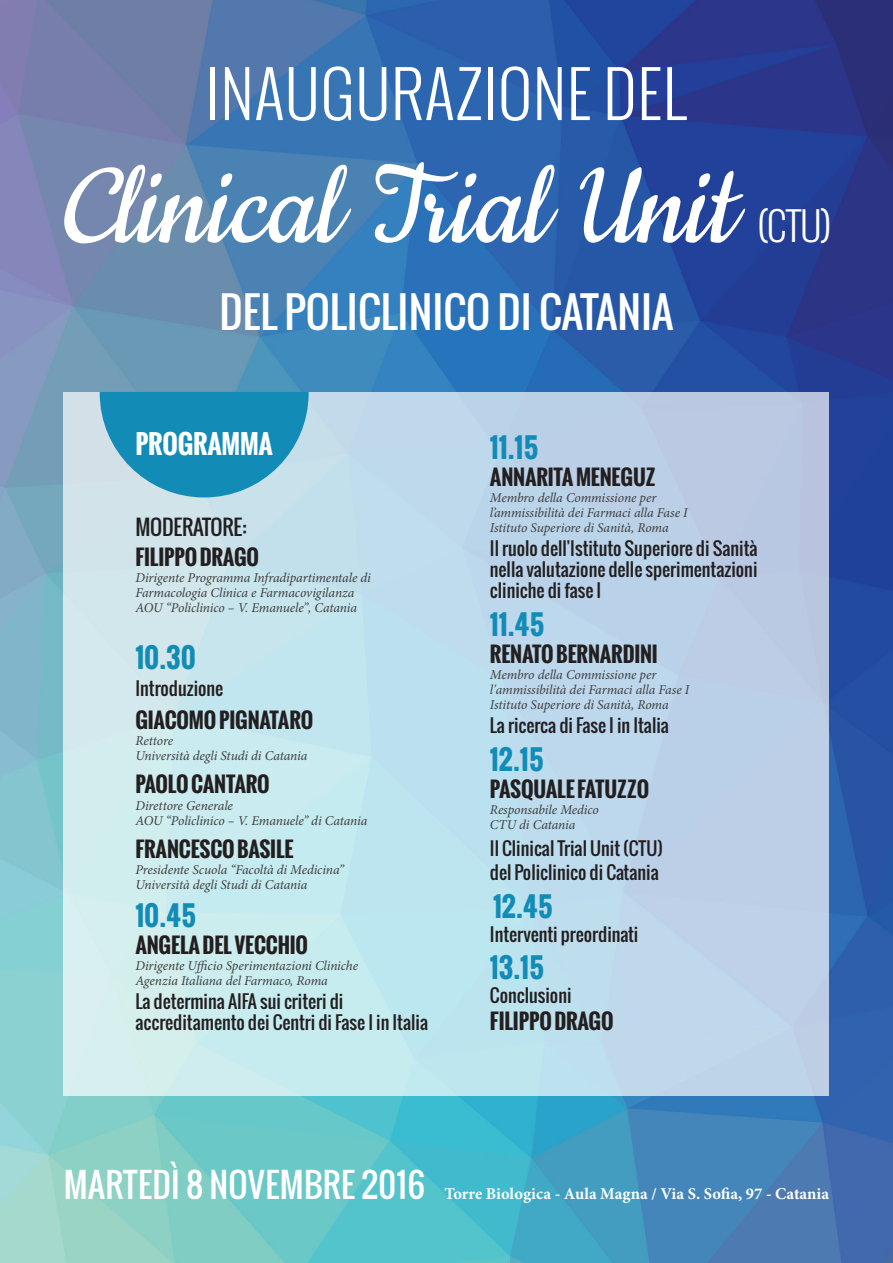
<style>
.page{position:relative;width:893px;height:1263px;background:#fff}
.page>*{position:absolute;margin:0;border:0;box-sizing:border-box;transform-origin:0 0}
.t1{font:italic 129px "Cookie";color:#fff}
.t2{font:300 63px "Oswald";letter-spacing:.01em;color:#fff}
.t3{font:42px "Oswald";color:#fff}
.t4{font:300 39px "Oswald";color:#fff}
.t5{font:700 27px "Oswald";color:#128cb7}
.t6{font:700 26.1px "Oswald";letter-spacing:-.01em;color:#fff}
.t7{font:700 21px "Oswald";letter-spacing:-.01em;color:#231f20}
.t8{font:21px "Oswald";letter-spacing:-.01em;color:#231f20}
.t9{font:18px/21px "Oswald";color:#231f20}
.t10{font:700 16.5px "Minion Pro";color:#fff}
.t11{font:italic 13.5px/15px "Minion Pro";letter-spacing:-.01em;color:#3e3e3f}
.s1{font-family:"Oswald";font-weight:400;font-size:33.3px}
</style>
<div class="page">
<img style="left:0;top:0;width:893px;height:1263px">
<div style="left:64px;top:392px;width:765px;height:704px;background:linear-gradient(to right,#cff0f0,#b5cce7)"></div>
<svg style="left:100px;top:392px;width:209px;height:105px;background:#399dc1"></svg>
<h2 class="t2" style="left:206px;top:51px;width:482px">INAUGURAZIONE DEL</h2>
<h1 class="t1" style="left:61px;top:140px;width:674px">Clinical Trial Unit</h1>
<h3 class="t4" style="left:757px;top:199px;width:75px">(CTU)</h3>
<h3 class="t3" style="left:220px;top:281px;width:455px">DEL POLICLINICO DI CATANIA</h3>
<h3 class="t6" style="left:135px;top:425px;width:139px">PROGRAMMA</h3>
<h3 class="t8" style="left:135px;top:511px;width:113px">MODERATORE:</h3>
<h3 class="t7" style="left:135px;top:541px;width:125px">FILIPPO DRAGO</h3>
<p class="t11" style="left:135px;top:570px;width:237px">Dirigente Programma Infradipartimentale di<br>Farmacologia Clinica e Farmacovigilanza<br>AOU “Policlinico – V. Emanuele”, Catania</p>
<h3 class="t5" style="left:135px;top:637px;width:62px">10.30</h3>
<h3 class="t9" style="left:135px;top:677px;width:89px">Introduzione</h3>
<h3 class="t7" style="left:135px;top:704px;width:179px">GIACOMOPIGNATARO</h3>
<p class="t11" style="left:135px;top:734px;width:173px">Rettore<br>Università degli Studi di Catania</p>
<h3 class="t7" style="left:135px;top:769px;width:136px">PAOLO CANTARO</h3>
<p class="t11" style="left:135px;top:798px;width:233px">Direttore Generale<br>AOU “Policlinico – V. Emanuele” di Catania</p>
<h3 class="t7" style="left:135px;top:833px;width:160px">FRANCESCO BASILE</h3>
<p class="t11" style="left:135px;top:863px;width:210px">Presidente Scuola “Facoltà di Medicina”<br>Università degli Studi di Catania</p>
<h3 class="t5" style="left:135px;top:895px;width:62px">10.45</h3>
<h3 class="t7" style="left:135px;top:929px;width:174px">ANGELA DEL VECCHIO</h3>
<p class="t11" style="left:135px;top:959px;width:224px">Dirigente Ufficio Sperimentazioni Cliniche<br>Agenzia Italiana del Farmaco, Roma</p>
<h3 class="t9" style="left:135px;top:991px;width:294px">La determina AIFA sui criteri di accreditamento dei Centri di Fase I in Italia</h3>
<h3 class="t5" style="left:490px;top:427px;width:50px">11.15</h3>
<h3 class="t7" style="left:490px;top:461px;width:167px">ANNARITA MENEGUZ</h3>
<p class="t11" style="left:490px;top:491px;width:199px">Membro della Commissione per l’ammissibilità dei Farmaci alla Fase I<br>Istituto Superiore di Sanità, Roma</p>
<h3 class="t9" style="left:490px;top:538px;width:269px;text-align:justify">Il ruolo dell'Istituto Superiore di Sanità nella valutazione delle sperimentazioni cliniche di fase I</h3>
<h3 class="t5" style="left:490px;top:604px;width:56px">11.45</h3>
<h3 class="t7" style="left:490px;top:638px;width:169px">RENATO BERNARDINI</h3>
<p class="t11" style="left:490px;top:668px;width:201px">Membro della Commissione per l'ammissibilità dei Farmaci alla Fase I<br>Istituto Superiore di Sanità, Roma</p>
<h3 class="t9" style="left:490px;top:715px;width:181px">La ricerca di Fase I in Italia</h3>
<h3 class="t5" style="left:490px;top:739px;width:55px">12.15</h3>
<h3 class="t7" style="left:490px;top:773px;width:161px">PASQUALE FATUZZO</h3>
<p class="t11" style="left:490px;top:803px;width:110px">Responsabile Medico<br>CTU di Catania</p>
<h3 class="t9" style="left:490px;top:836px;width:175px;line-height:24px">Il Clinical Trial Unit (CTU) del Policlinico di Catania</h3>
<h3 class="t5" style="left:493px;top:886px;width:61px">12.45</h3>
<h3 class="t9" style="left:490px;top:923px;width:150px">Interventi preordinati</h3>
<h3 class="t5" style="left:490px;top:948px;width:56px">13.15</h3>
<h3 class="t9" style="left:490px;top:985px;width:83px">Conclusioni</h3>
<h3 class="t7" style="left:490px;top:1006px;width:125px">FILIPPO DRAGO</h3>
<p class="t10" style="left:64px;top:1182px;width:767px"><span class="s1">MARTEDÌ 8 NOVEMBRE 2016</span> Torre Biologica - Aula Magna / Via S. Sofia, 97 - Catania</p>
</div>
